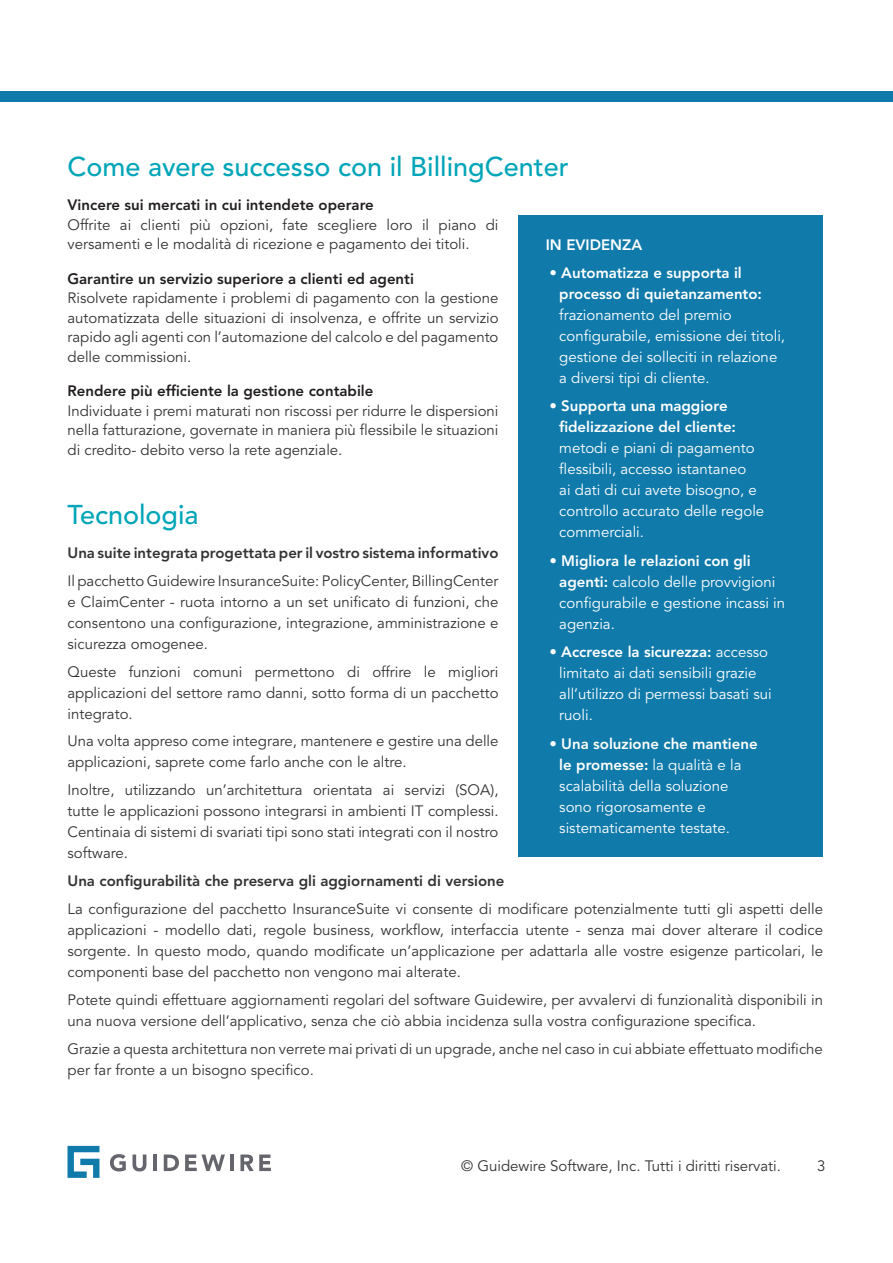
<style>
.page{position:relative;width:893px;height:1263px;background:#fff}
.page>*{position:absolute;margin:0;border:0;box-sizing:border-box;transform-origin:0 0}
.t1{font:500 27px "Avenir LT Std";color:#00a5b8}
.body{font:15px/21px "Avenir LT Std";color:#323332;text-align:justify}
.t2{font:15px/21px "Avenir LT Std";color:#fff}
.body-2{font:800 15px "Avenir LT Std";color:#231f20}
.t3{font:800 15px "Avenir LT Std";color:#323332}
.t4{font:800 15px "Avenir LT Std";color:#fff}
.s1{font-weight:800}
</style>
<div class="page">
<div style="left:0;top:91px;width:893px;height:11px;background:#107aaa"></div>
<svg style="left:110px;top:1154px;width:16px;height:17px"></svg>
<svg style="left:133px;top:1154px;width:13px;height:17px"></svg>
<hr style="left:153px;top:1154px;width:4px;height:17px;background:#65666d">
<svg style="left:164px;top:1154px;width:15px;height:17px"></svg>
<svg style="left:185px;top:1154px;width:40px;height:17px"></svg>
<hr style="left:230px;top:1154px;width:4px;height:17px;background:#65666d">
<svg style="left:240px;top:1154px;width:31px;height:17px"></svg>
<svg style="left:68px;top:1146px;width:31px;height:32px"></svg>
<div style="left:519px;top:215px;width:304px;height:641px;background:#107aaa"></div>
<p class="t1" style="left:68px;top:151px;width:503px">Come avere successo con il BillingCenter</p>
<p class="body-2" style="left:68px;top:196px;width:308px">Vincere sui mercati in cui intendete operare</p>
<p class="body" style="left:68px;top:215px;width:432px;line-height:19.5px">Offrite ai clienti più opzioni, fate scegliere loro il piano di versamenti e le modalità di ricezione e pagamento dei titoli.</p>
<p class="body-2" style="left:68px;top:269px;width:348px">Garantire un servizio superiore a clienti ed agenti</p>
<p class="body" style="left:68px;top:289px;width:433px;line-height:19.5px">Risolvete rapidamente i problemi di pagamento con la gestione automatizzata delle situazioni di insolvenza, e offrite un servizio rapido agli agenti con l’automazione del calcolo e del pagamento delle commissioni.</p>
<p class="body-2" style="left:68px;top:382px;width:307px">Rendere più efficiente la gestione contabile</p>
<p class="body" style="left:68px;top:401px;width:433px;line-height:19.5px">Individuate i premi maturati non riscossi per ridurre le dispersioni nella fatturazione, governate in maniera più flessibile le situazioni di credito- debito verso la rete agenziale.</p>
<p class="t4" style="left:546px;top:236px;width:98px">IN EVIDENZA</p>
<p class="t2" style="left:559px;top:262px;width:227px;text-indent:-10px">• <span class="s1">Automatizza e supporta il processo di quietanzamento: </span>frazionamento del premio configurabile, emissione dei titoli, gestione dei solleciti in relazione a diversi tipi di cliente.</p>
<p class="t2" style="left:559px;top:396px;width:206px;text-indent:-10px">• <span class="s1">Supporta una maggiore fidelizzazione del cliente: </span>metodi e piani di pagamento flessibili, accesso istantaneo<br>ai dati di cui avete bisogno, e controllo accurato delle regole commerciali.</p>
<p class="t2" style="left:559px;top:550px;width:227px;text-indent:-10px">• <span class="s1">Migliora le relazioni con gli agenti:</span> calcolo delle provvigioni configurabile e gestione incassi in agenzia.</p>
<p class="t2" style="left:559px;top:642px;width:214px;text-indent:-10px">• <span class="s1">Accresce la sicurezza:</span> accesso limitato ai dati sensibili grazie all’utilizzo di permessi basati sui ruoli.</p>
<p class="t2" style="left:559px;top:733px;width:200px;text-indent:-10px">• <span class="s1">Una soluzione che mantiene le promesse:</span> la qualità e la scalabilità della soluzione sono rigorosamente e sistematicamente testate.</p>
<p class="t1" style="left:68px;top:499px;width:133px">Tecnologia</p>
<p class="t3" style="left:68px;top:544px;width:433px">Una suite integrata progettata per il vostro sistema informativo</p>
<p class="body" style="left:68px;top:571px;width:433px">Il pacchetto Guidewire InsuranceSuite: PolicyCenter, BillingCenter e ClaimCenter - ruota intorno a un set unificato di funzioni, che consentono una configurazione, integrazione, amministrazione e sicurezza omogenee.</p>
<p class="body" style="left:68px;top:661px;width:433px">Queste funzioni comuni permettono di offrire le migliori applicazioni del settore ramo danni, sotto forma di un pacchetto integrato.</p>
<p class="body" style="left:68px;top:731px;width:433px">Una volta appreso come integrare, mantenere e gestire una delle applicazioni, saprete come farlo anche con le altre.</p>
<p class="body" style="left:68px;top:780px;width:433px">Inoltre, utilizzando un’architettura orientata ai servizi (SOA), tutte le applicazioni possono integrarsi in ambienti IT complessi.<br>Centinaia di sistemi di svariati tipi sono stati integrati con il nostro software.</p>
<p class="t3" style="left:68px;top:872px;width:439px">Una configurabilità che preserva gli aggiornamenti di versione</p>
<p class="body" style="left:68px;top:899px;width:757px">La configurazione del pacchetto InsuranceSuite vi consente di modificare potenzialmente tutti gli aspetti delle applicazioni - modello dati, regole business, workflow, interfaccia utente - senza mai dover alterare il codice sorgente. In questo modo, quando modificate un’applicazione per adattarla alle vostre esigenze particolari, le componenti base del pacchetto non vengono mai alterate.</p>
<p class="body" style="left:68px;top:990px;width:757px">Potete quindi effettuare aggiornamenti regolari del software Guidewire, per avvalervi di funzionalità disponibili in una nuova versione dell’applicativo, senza che ciò abbia incidenza sulla vostra configurazione specifica.</p>
<p class="body" style="left:68px;top:1039px;width:757px">Grazie a questa architettura non verrete mai privati di un upgrade, anche nel caso in cui abbiate effettuato modifiche per far fronte a un bisogno specifico.</p>
<p class="body" style="left:461px;top:1155px;width:321px">© Guidewire Software, Inc. Tutti i diritti riservati.</p>
<p class="body" style="left:817px;top:1155px;width:10px">3</p>
</div>
